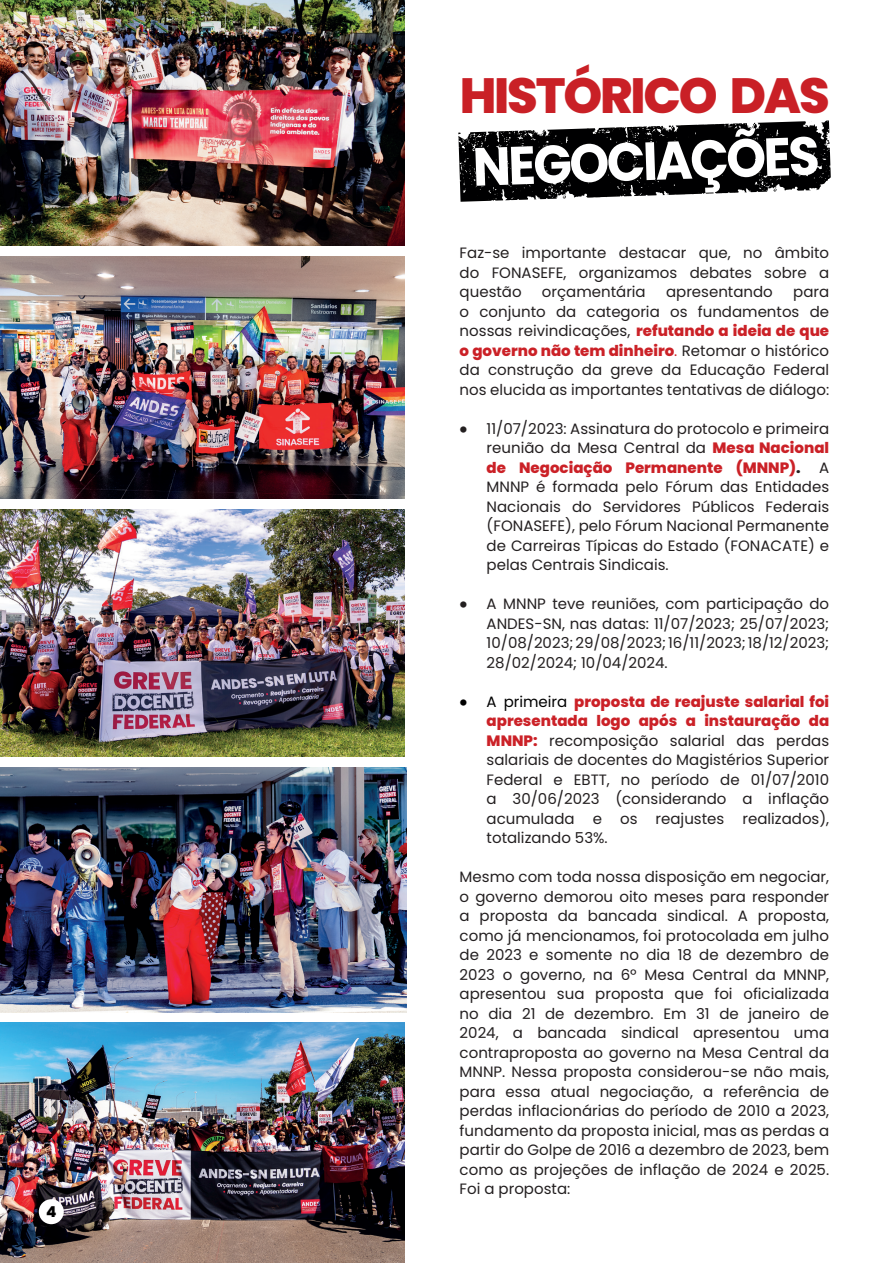
<style>
.page{position:relative;width:893px;height:1263px;background:#fff}
.page>*{position:absolute;margin:0;border:0;box-sizing:border-box;transform-origin:0 0}
.t1{font:700 53.7px "Poppins";color:#fff;scale:.94 1}
.t2{font:800 49.5px "Poppins";letter-spacing:-.045em;color:#c92026}
.t3{font:15px/19.5px "Poppins";color:#231f20;text-align:justify}
.t4{font:800 15px "Poppins";color:#000}
.s1{font-weight:800;color:#cb2127}
.s2{color:#cb2127}
.s3{font-family:"Circular Std";font-weight:700}
.s4{font-weight:800}
.s5{font-family:"Circular Std";font-weight:700;color:#000}
.s6{color:#000}
</style>
<div class="page">
<img style="left:0;top:0;width:405px;height:245px">
<img style="left:0;top:256px;width:405px;height:242px">
<img style="left:0;top:1023px;width:405px;height:240px">
<img style="left:0;top:509px;width:405px;height:248px">
<svg style="left:458px;top:120px;width:373px;height:82px"></svg>
<img style="left:0;top:767px;width:406px;height:245px">
<div style="left:39px;top:1199px;width:25px;height:25px;background:#fff;border-radius:50%"></div>
<p class="t4" style="left:46px;top:1203px;width:12px">4</p>
<h2 class="t2" style="left:460px;top:67px;width:371px">HISTÓRICO DAS</h2>
<h1 class="t1" style="left:472px;top:136px;width:371px;rotate:-2deg">NEGOCIAÇÕES</h1>
<p class="t3" style="left:460px;top:243px;width:371px">Faz-se importante destacar que, no âmbito do FONASEFE, organizamos debates sobre a questão</p>
<p class="t3" style="left:542px;top:282px;width:105px">orçamentária</p>
<p class="t3" style="left:666px;top:282px;width:108px">apresentando</p>
<p class="t3" style="left:460px;top:282px;width:371px;text-indent:334px">para o conjunto da categoria os fundamentos de nossas reivindicações, <span class="s1">refutando a ideia de que o governo não tem dinheiro</span><span class="s2">.</span> Retomar o histórico da construção da greve da Educação Federal nos elucida as importantes tentativas de diálogo:</p>
<p class="t3" style="left:487px;top:419px;width:344px;text-indent:-27px"><span class="s3">•</span> 11/07/2023: Assinatura do protocolo e primeira reunião da Mesa Central da <span class="s1">Mesa Nacional de Negociação Permanente (MNNP)</span><span class="s4">.</span> A MNNP é formada pelo Fórum das Entidades Nacionais do Servidores Públicos Federais (FONASEFE), pelo Fórum Nacional Permanente de Carreiras Típicas do Estado (FONACATE) e pelas Centrais Sindicais.</p>
<p class="t3" style="left:487px;top:594px;width:344px;text-indent:-27px"><span class="s3">•</span> A MNNP teve reuniões, com participação do ANDES-SN, nas datas: 11/07/2023; 25/07/2023; 10/08/2023; 29/08/2023; 16/11/2023; 18/12/2023; 28/02/2024; 10/04/2024.</p>
<p class="t3" style="left:487px;top:692px;width:344px;text-indent:-27px"><span class="s5">•</span> <span class="s6">A primeira</span> <span class="s1">proposta de reajuste salarial foi apresentada logo após a instauração da MNNP:</span> recomposição salarial das perdas salariais de docentes do Magistérios Superior Federal e EBTT, no período de 01/07/2010 a 30/06/2023 (considerando a inflação acumulada e os reajustes realizados), totalizando 53%.</p>
<p class="t3" style="left:460px;top:867px;width:371px">Mesmo com toda nossa disposição em negociar, o governo demorou oito meses para responder a proposta da bancada sindical. A proposta, como já mencionamos, foi protocolada em julho de 2023 e somente no dia 18 de dezembro de 2023 o governo, na 6º Mesa Central da MNNP, apresentou sua proposta que foi oficializada no dia 21 de dezembro. Em 31 de janeiro de 2024, a bancada sindical apresentou uma contraproposta ao governo na Mesa Central da MNNP. Nessa proposta considerou-se não mais, para essa atual negociação, a referência de perdas inflacionárias do período de 2010 a 2023, fundamento da proposta inicial, mas as perdas a partir do Golpe de 2016 a dezembro de 2023, bem como as projeções de inflação de 2024 e 2025.<br>Foi a proposta:</p>
</div>
